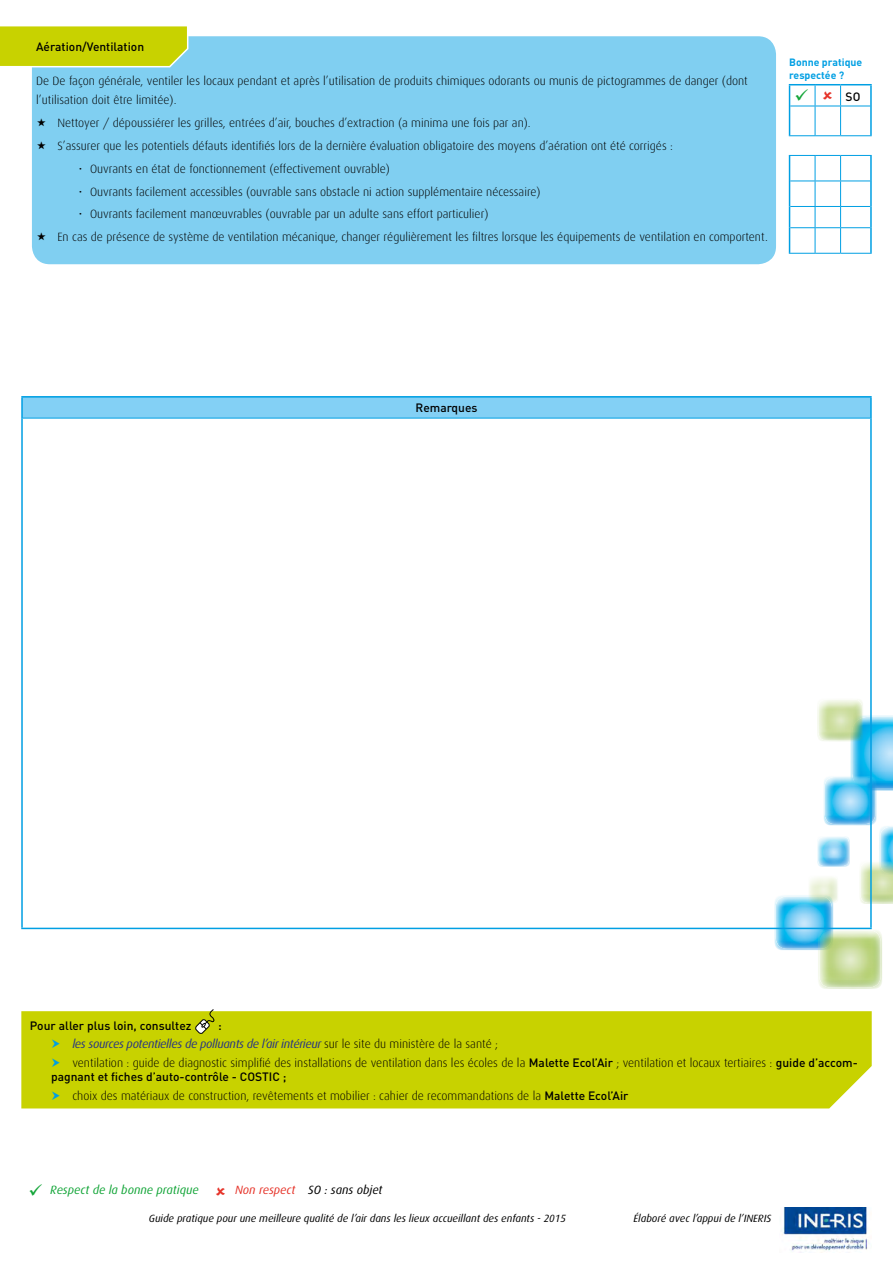
<style>
.page{position:relative;width:893px;height:1263px;background:#fff}
.page>*{position:absolute;margin:0;border:0;box-sizing:border-box;transform-origin:0 0}
.texte_courant{font:300 12px/14.4px "Dax";color:#000}
.t1{font:italic 12px "Dax";letter-spacing:-.025em;color:#283583}
.texte_courant-2{font:500 12px "DIN";color:#000}
.t2{font:italic 12px "Dax";color:#13a538}
.t3{font:italic 12px "Dax";color:#000}
.polluant{font:500 12px "DIN";color:#000}
.texte_courant_centre{font:500 12px "DIN";color:#000}
.t4{font:italic 10.5px "Dax";color:#000}
.bonne_pratique_respe{font:700 10.5px/12.6px "DIN";color:#009fe3}
.s1{font-weight:300;font-style:normal;color:#000}
.s2{font-family:"DIN";font-weight:500}
.s3{color:#e63329}
</style>
<div class="page">
<svg style="left:774px;top:700px;width:119px;height:289px"></svg>
<div style="left:834px;top:842px;width:59px;height:64px;background:#fff;opacity:.75"></div>
<div style="left:848px;top:849px;width:45px;height:57px;background:#fff;opacity:.75"></div>
<div style="left:853px;top:856px;width:40px;height:50px;background:#97c13d;opacity:.75"></div>
<img style="left:782px;top:1208px;width:87px;height:45px">
<div style="left:22px;top:397px;width:849px;height:21px;background:#83d0f5"></div>
<hr style="left:21px;top:396px;width:851px;height:2px;background:#009fe3">
<hr style="left:21px;top:398px;width:2px;height:20px;background:#009fe3">
<hr style="left:870px;top:398px;width:2px;height:20px;background:#009fe3">
<hr style="left:21px;top:418px;width:2px;height:510px;background:#009fe3">
<hr style="left:870px;top:418px;width:2px;height:510px;background:#009fe3">
<hr style="left:21px;top:928px;width:851px;height:1px;background:#009fe3">
<hr style="left:23px;top:418px;width:847px;height:1px;background:#009fe3">
<div style="left:21px;top:1011px;width:851px;height:97px;background:#c8d200"></div>
<svg style="left:195px;top:1009px;width:22px;height:25px"></svg>
<hr style="left:841px;top:84px;width:31px;height:1px;background:#009fe3">
<hr style="left:870px;top:85px;width:2px;height:21px;background:#009fe3">
<hr style="left:870px;top:106px;width:2px;height:29px;background:#009fe3">
<hr style="left:841px;top:135px;width:31px;height:1px;background:#009fe3">
<div style="left:32px;top:36px;width:744px;height:228px;background:#80cff1"></div>
<svg style="left:0;top:26px;width:189px;height:42px;background:#c8d416"></svg>
<hr style="left:841px;top:155px;width:31px;height:1px;background:#009fe3">
<hr style="left:870px;top:156px;width:2px;height:25px;background:#009fe3">
<hr style="left:870px;top:181px;width:2px;height:25px;background:#009fe3">
<hr style="left:870px;top:206px;width:2px;height:22px;background:#009fe3">
<hr style="left:870px;top:228px;width:2px;height:25px;background:#009fe3">
<svg style="left:789px;top:155px;width:81px;height:99px"></svg>
<hr style="left:841px;top:253px;width:31px;height:1px;background:#009fe3">
<svg style="left:52px;top:1039px;width:8px;height:9px"></svg>
<svg style="left:52px;top:1058px;width:8px;height:9px"></svg>
<svg style="left:52px;top:1091px;width:8px;height:9px"></svg>
<svg style="left:37px;top:118px;width:9px;height:8px"></svg>
<svg style="left:37px;top:141px;width:9px;height:8px"></svg>
<svg style="left:37px;top:233px;width:9px;height:7px"></svg>
<svg style="left:789px;top:84px;width:81px;height:52px"></svg>
<p class="polluant" style="left:36px;top:39px;width:110px">Aération/Ventilation</p>
<p class="texte_courant" style="left:36px;top:74px;width:713px">De De façon générale, ventiler les locaux pendant et après l’utilisation de produits chimiques odorants ou munis de pictogrammes de danger (dont</p>
<p class="texte_courant" style="left:36px;top:93px;width:142px">l’utilisation doit être limitée).</p>
<p class="texte_courant" style="left:57px;top:116px;width:475px">Nettoyer / dépoussiérer les grilles, entrées d’air, bouches d’extraction (a minima une fois par an).</p>
<p class="texte_courant" style="left:57px;top:138px;width:617px">S’assurer que les potentiels défauts identifiés lors de la dernière évaluation obligatoire des moyens d’aération ont été corrigés :</p>
<p class="texte_courant" style="left:79px;top:161px;width:313px">• Ouvrants en état de fonctionnement (effectivement ouvrable)</p>
<p class="texte_courant" style="left:79px;top:184px;width:464px">• Ouvrants facilement accessibles (ouvrable sans obstacle ni action supplémentaire nécessaire)</p>
<p class="texte_courant" style="left:79px;top:207px;width:411px">• Ouvrants facilement manœuvrables (ouvrable par un adulte sans effort particulier)</p>
<p class="texte_courant" style="left:57px;top:230px;width:712px">En cas de présence de système de ventilation mécanique, changer régulièrement les filtres lorsque les équipements de ventilation en comportent.</p>
<p class="bonne_pratique_respe" style="left:789px;top:56px;width:75px">Bonne pratique respectée ?</p>
<p class="texte_courant-2" style="left:846px;top:89px;width:16px">SO</p>
<p class="texte_courant_centre" style="left:415px;top:400px;width:64px">Remarques</p>
<p class="texte_courant-2" style="left:30px;top:1017px;width:163px">Pour aller plus loin, consultez</p>
<p class="texte_courant-2" style="left:218px;top:1017px;width:5px">:</p>
<p class="t1" style="left:72px;top:1037px;width:427px">les sources potentielles de polluants de l’air intérieur <span class="s1">sur le site du ministère de la santé ;</span></p>
<p class="texte_courant" style="left:51px;top:1056px;width:808px;text-indent:21px">ventilation : guide de diagnostic simplifié des installations de ventilation dans les écoles de la <span class="s2">Malette Ecol’Air</span> ; ventilation et locaux tertiaires : <span class="s2">guide d’accom&shy;pagnant et fiches d’auto-contrôle - COSTIC ;</span></p>
<p class="texte_courant" style="left:72px;top:1089px;width:558px">choix des matériaux de construction, revêtements et mobilier : cahier de recommandations de la <span class="s2">Malette Ecol’Air</span></p>
<p class="t2" style="left:29px;top:1183px;width:171px">✓ Respect de la bonne pratique</p>
<p class="t3" style="left:235px;top:1183px;width:149px"><span class="s3">Non respect</span> SO : sans objet</p>
<p class="t4" style="left:149px;top:1213px;width:419px">Guide pratique pour une meilleure qualité de l’air dans les lieux accueillant des enfants - 2015</p>
<p class="t4" style="left:633px;top:1213px;width:139px">Élaboré avec l’appui de l’INERIS</p>
</div>
